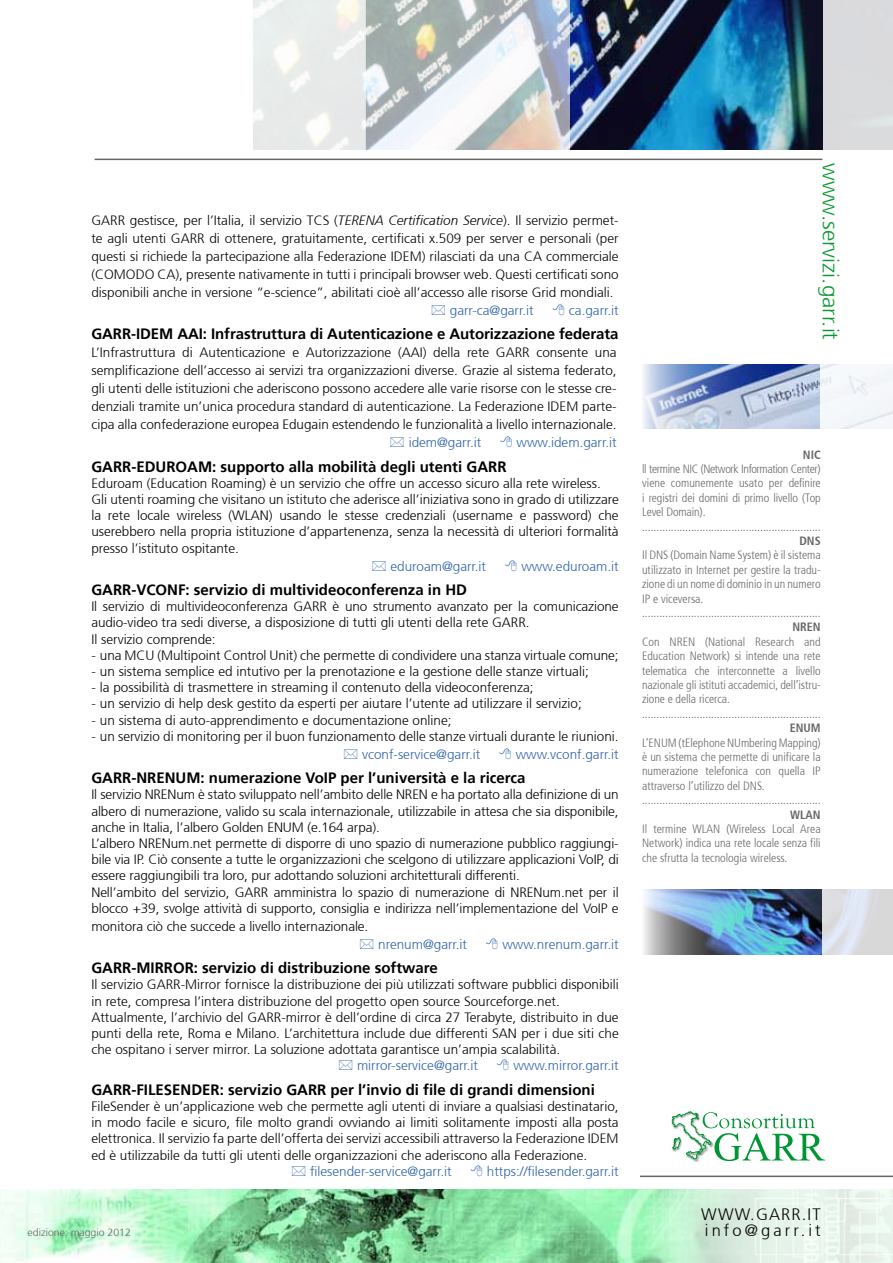
<style>
.page{position:relative;width:893px;height:1263px;background:#fff}
.page>*{position:absolute;margin:0;border:0;box-sizing:border-box;transform-origin:0 0}
.t1{font:300 22.5px "Frutiger 45";color:#0b9a2f}
.t2{font:300 16.5px "Frutiger 45";letter-spacing:.19em;color:#000}
.t3{font:300 16.5px "Frutiger 45";letter-spacing:.07em;color:#000}
.t4{font:700 15px "Frutiger 65";color:#000}
.t5{font:300 13.5px/16.2px "Frutiger 45";color:#000}
.t6{font:300 13.5px "Frutiger 45";color:#2e63a9}
.t7{font:300 condensed 12px/14.4px "Frutiger 47";color:#666665}
.t8{font:700 condensed 12px "Frutiger 67";color:#666665}
.t9{font:300 10.5px "Frutiger 45";color:#666665}
.s1{font-family:"Frutiger 46";font-style:italic}
</style>
<div class="page">
<img style="left:570px;top:0;width:253px;height:150px">
<hr style="left:95px;top:159px;width:727px;height:1px;background:#666665">
<img style="left:643px;top:364px;width:177px;height:64px">
<img style="left:644px;top:890px;width:178px;height:64px">
<hr style="left:640px;top:1175px;width:253px;height:2px;background:#666665">
<svg style="left:253px;top:0;width:113px;height:150px;background:#eaedeb"></svg>
<svg style="left:366px;top:0;width:204px;height:150px"></svg>
<div style="left:823px;top:0;width:70px;height:156px;background:#dadadd"></div>
<svg style="left:822px;top:889px;width:71px;height:66px;background:#dcdee4"></svg>
<div style="left:820px;top:359px;width:73px;height:75px;background:#f4f7fb"></div>
<img style="left:0;top:1189px;width:640px;height:74px">
<svg style="left:640px;top:1189px;width:253px;height:74px;background:#d8f1df"></svg>
<svg style="left:671px;top:1111px;width:154px;height:50px"></svg>
<p class="t5" style="left:91px;top:211px;width:529px;line-height:18px;text-align:justify">GARR gestisce, per l’Italia, il servizio TCS (<span class="s1">TERENA Certification Service</span>). Il servizio permet&shy;te agli utenti GARR di ottenere, gratuitamente, certificati x.509 per server e personali (per questi si richiede la partecipazione alla Federazione IDEM) rilasciati da una CA commerciale (COMODO CA), presente nativamente in tutti i principali browser web. Questi certificati sono disponibili anche in versione “e-science”, abilitati cioè all’accesso alle risorse Grid mondiali.</p>
<p class="t6" style="left:450px;top:303px;width:85px">garr-ca@garr.it</p>
<p class="t6" style="left:569px;top:303px;width:51px">ca.garr.it</p>
<p class="t4" style="left:91px;top:325px;width:529px">GARR-IDEM AAI: Infrastruttura di Autenticazione e Autorizzazione federata</p>
<p class="t5" style="left:91px;top:344px;width:527px;line-height:18px;text-align:justify">L’Infrastruttura di Autenticazione e Autorizzazione (AAI) della rete GARR consente una semplificazione dell’accesso ai servizi tra organizzazioni diverse. Grazie al sistema federato, gli utenti delle istituzioni che aderiscono possono accedere alle varie risorse con le stesse cre&shy;denziali tramite un’unica procedura standard di autenticazione. La Federazione IDEM parte&shy;cipa alla confederazione europea Edugain estendendo le funzionalità a livello internazionale.</p>
<p class="t6" style="left:409px;top:435px;width:74px">idem@garr.it</p>
<p class="t6" style="left:517px;top:435px;width:102px">www.idem.garr.it</p>
<p class="t4" style="left:91px;top:458px;width:417px">GARR-EDUROAM: supporto alla mobilità degli utenti GARR</p>
<p class="t5" style="left:91px;top:475px;width:529px">Eduroam (Education Roaming) è un servizio che offre un accesso sicuro alla rete wireless.<br>Gli utenti roaming che visitano un istituto che aderisce all’iniziativa sono in grado di utilizzare la rete locale wireless (WLAN) usando le stesse credenziali (username e password) che userebbero nella propria istituzione d’appartenenza, senza la necessità di ulteriori formalità presso l’istituto ospitante.</p>
<p class="t6" style="left:390px;top:558px;width:97px">eduroam@garr.it</p>
<p class="t6" style="left:521px;top:558px;width:99px">www.eduroam.it</p>
<p class="t4" style="left:91px;top:581px;width:377px">GARR-VCONF: servizio di multivideoconferenza in HD</p>
<p class="t5" style="left:91px;top:599px;width:529px">Il servizio di multivideoconferenza GARR è uno strumento avanzato per la comunicazione audio-video tra sedi diverse, a disposizione di tutti gli utenti della rete GARR.<br>Il servizio comprende:</p>
<p class="t5" style="left:91px;top:647px;width:529px">- una MCU (Multipoint Control Unit) che permette di condividere una stanza virtuale comune;</p>
<p class="t5" style="left:91px;top:663px;width:499px">- un sistema semplice ed intutivo per la prenotazione e la gestione delle stanze virtuali;</p>
<p class="t5" style="left:91px;top:680px;width:444px">- la possibilità di trasmettere in streaming il contenuto della videoconferenza;</p>
<p class="t5" style="left:91px;top:696px;width:492px">- un servizio di help desk gestito da esperti per aiutare l’utente ad utilizzare il servizio;</p>
<p class="t5" style="left:91px;top:712px;width:362px">- un sistema di auto-apprendimento e documentazione online;</p>
<p class="t5" style="left:91px;top:728px;width:529px">- un servizio di monitoring per il buon funzionamento delle stanze virtuali durante le riunioni.</p>
<p class="t6" style="left:362px;top:746px;width:120px">vconf-service@garr.it</p>
<p class="t6" style="left:516px;top:746px;width:105px">www.vconf.garr.it</p>
<p class="t4" style="left:91px;top:769px;width:435px">GARR-NRENUM: numerazione VoIP per l’università e la ricerca</p>
<p class="t5" style="left:91px;top:787px;width:529px">Il servizio NRENum è stato sviluppato nell’ambito delle NREN e ha portato alla definizione di un albero di numerazione, valido su scala internazionale, utilizzabile in attesa che sia disponibile, anche in Italia, l’albero Golden ENUM (e.164 arpa).<br>L’albero NRENum.net permette di disporre di uno spazio di numerazione pubblico raggiungi&shy;bile via IP. Ciò consente a tutte le organizzazioni che scelgono di utilizzare applicazioni VoIP, di essere raggiungibili tra loro, pur adottando soluzioni architetturali differenti.<br>Nell’ambito del servizio, GARR amministra lo spazio di numerazione di NRENum.net per il blocco +39, svolge attività di supporto, consiglia e indirizza nell’implementazione del VoIP e</p>
<p class="t5" style="left:91px;top:918px;width:278px">monitora ciò che succede a livello internazionale.</p>
<p class="t6" style="left:378px;top:936px;width:90px">nrenum@garr.it</p>
<p class="t6" style="left:502px;top:936px;width:118px">www.nrenum.garr.it</p>
<p class="t4" style="left:91px;top:959px;width:348px">GARR-MIRROR: servizio di distribuzione software</p>
<p class="t5" style="left:91px;top:977px;width:529px">Il servizio GARR-Mirror fornisce la distribuzione dei più utilizzati software pubblici disponibili in rete, compresa l’intera distribuzione del progetto open source Sourceforge.net.<br>Attualmente, l’archivio del GARR-mirror è dell’ordine di circa 27 Terabyte, distribuito in due punti della rete, Roma e Milano. L’architettura include due differenti SAN per i due siti che che ospitano i server mirror. La soluzione adottata garantisce un’ampia scalabilità.</p>
<p class="t6" style="left:357px;top:1058px;width:123px">mirror-service@garr.it</p>
<p class="t6" style="left:513px;top:1058px;width:107px">www.mirror.garr.it</p>
<p class="t4" style="left:91px;top:1081px;width:505px">GARR-FILESENDER: servizio GARR per l’invio di file di grandi dimensioni</p>
<p class="t5" style="left:91px;top:1098px;width:529px;text-align:justify">FileSender è un’applicazione web che permette agli utenti di inviare a qualsiasi destinatario, in modo facile e sicuro, file molto grandi ovviando ai limiti solitamente imposti alla posta elettronica. Il servizio fa parte dell’offerta dei servizi accessibili attraverso la Federazione IDEM ed è utilizzabile da tutti gli utenti delle organizzazioni che aderiscono alla Federazione.</p>
<p class="t6" style="left:310px;top:1163px;width:143px">filesender-service@garr.it</p>
<p class="t6" style="left:487px;top:1163px;width:133px">https://filesender.garr.it</p>
<h1 class="t1" style="left:843px;top:163px;width:178px;rotate:90deg">www.servizi.garr.it</h1>
<p class="t8" style="left:803px;top:447px;width:19px">NIC</p>
<p class="t7" style="left:642px;top:462px;width:180px">ll termine NIC (Network Information Center) viene comunemente usato per definire i registri dei domini di primo livello (Top Level Domain). ..............................................................</p>
<p class="t8" style="left:799px;top:534px;width:23px">DNS</p>
<p class="t7" style="left:642px;top:548px;width:180px">Il DNS (Domain Name System) è il sistema utilizzato in Internet per gestire la tradu&shy;zione di un nome di dominio in un numero IP e viceversa. ..............................................................</p>
<p class="t8" style="left:792px;top:620px;width:30px">NREN</p>
<p class="t7" style="left:642px;top:635px;width:180px">Con NREN (National Research and Education Network) si intende una rete telematica che interconnette a livello nazionale gli istituti accademici, dell’istru&shy;zione e della ricerca. ..............................................................</p>
<p class="t8" style="left:790px;top:721px;width:32px">ENUM</p>
<p class="t7" style="left:642px;top:735px;width:180px">L’ENUM (tElephone NUmbering Mapping) è un sistema che permette di unificare la numerazione telefonica con quella IP attraverso l’utilizzo del DNS. ..............................................................</p>
<p class="t8" style="left:790px;top:807px;width:32px">WLAN</p>
<p class="t7" style="left:642px;top:822px;width:180px;text-align:justify">Il termine WLAN (Wireless Local Area Network) indica una rete locale senza fili che sfrutta la tecnologia wireless.</p>
<p class="t3" style="left:701px;top:1204px;width:121px">WWW.GARR.IT</p>
<p class="t9" style="left:28px;top:1226px;width:105px">edizione: maggio 2012</p>
<p class="t2" style="left:705px;top:1221px;width:117px">info@garr.it</p>
</div>
